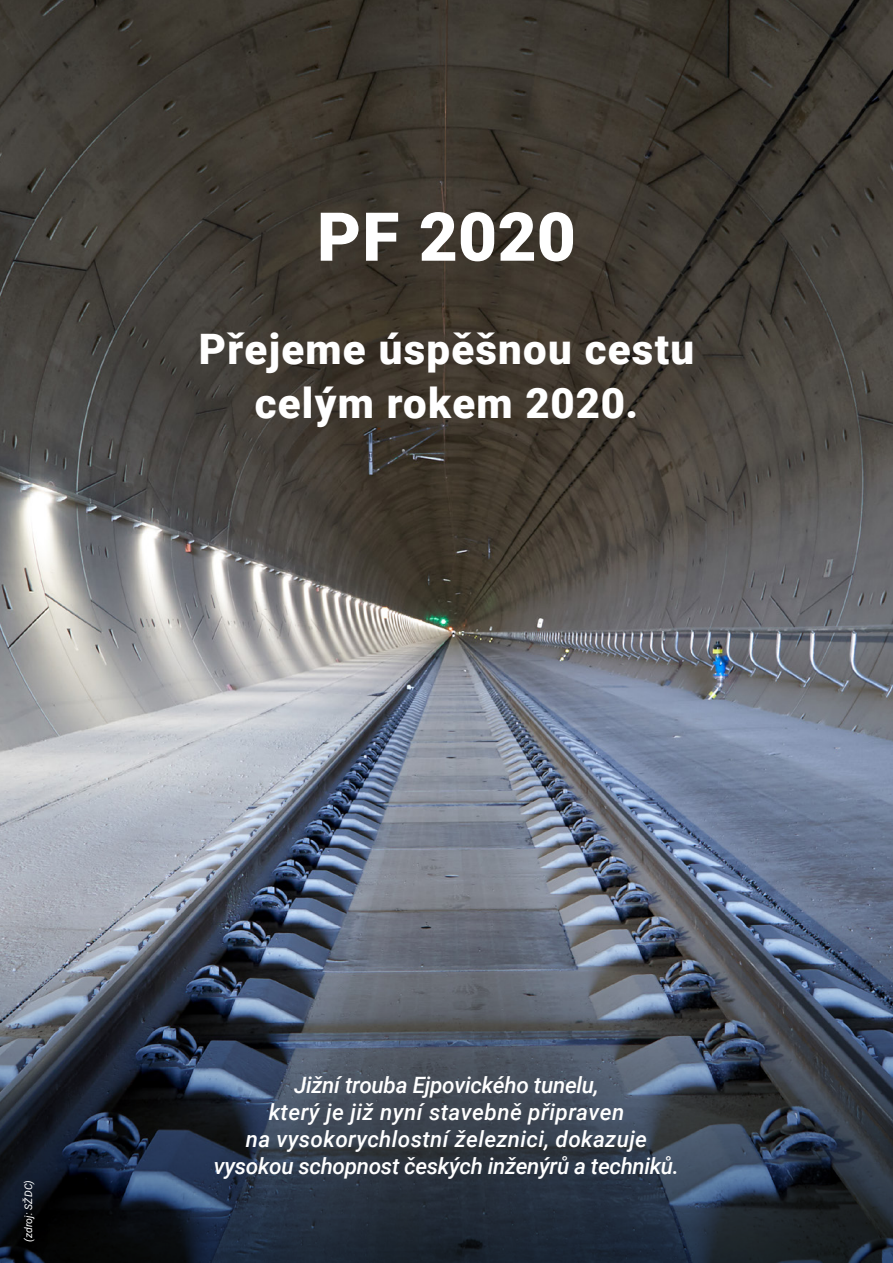
<style>
.page{position:relative;width:893px;height:1263px;background:#fff}
.page>*{position:absolute;margin:0;border:0;box-sizing:border-box;transform-origin:0 0}
.t1{font:900 67.5px "Roboto";letter-spacing:.005em;color:#fff}
.t2{font:900 42px/54px "Roboto";letter-spacing:.03em;color:#fff;text-align:center}
.t3{font:italic 500 22.5px/27px "Roboto";letter-spacing:-.01em;color:#fff;text-align:center}
.t4{font:italic 10.5px "Roboto";letter-spacing:.01em;color:#fff}
</style>
<div class="page">
<img style="left:0;top:0;width:893px;height:780px">
<img style="left:0;top:780px;width:893px;height:483px">
<div style="left:14px;top:1170px;width:36px;height:87px;background:#000;opacity:.75"></div>
<h1 class="t1" style="left:317px;top:189px;width:260px">PF 2020</h1>
<h2 class="t2" style="left:199px;top:320px;width:497px">Přejeme úspěšnou cestu celým rokem 2020.</h2>
<p class="t4" style="left:21px;top:1242px;width:64px;rotate:-90deg">(zdroj: SŽDC)</p>
<p class="t3" style="left:214px;top:1070px;width:467px">Jižní trouba Ejpovického tunelu,<br>který je již nyní stavebně připraven<br>na vysokorychlostní železnici, dokazuje vysokou schopnost českých inženýrů a techniků.</p>
</div>
